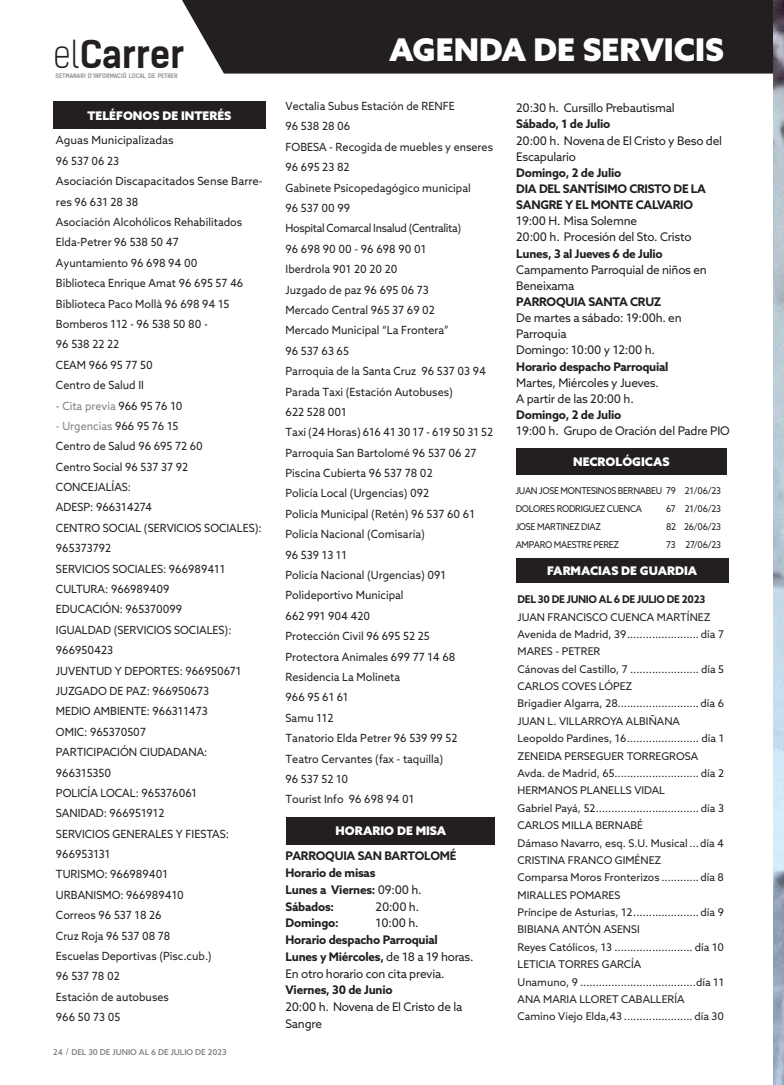
<style>
.page{position:relative;width:784px;height:1085px;background:#fff}
.page>*{position:absolute;margin:0;border:0;box-sizing:border-box;transform-origin:0 0}
.t1{font:700 36.62px "Kelson Sans";color:#231f20}
.t2{font:900 31.25px "Azo Sans";color:#fff}
.t3{font:11.88px/16.1px "Azo Sans";letter-spacing:-.02em;color:#231f20}
.t4{font:700 11.88px/16.8px "Azo Sans";letter-spacing:-.02em;color:#231f20}
.t5{font:900 11.88px "Azo Sans";color:#fff}
.t6{font:11.25px/20.4px "Azo Sans";color:#231f20;scale:.96 1}
.t7{font:11.25px/20.4px "Azo Sans";color:#231f20}
.t8{font:11.25px "Azo Sans";color:#808285;scale:.96 1}
.t9{font:10.62px/17.4px "Azo Sans";color:#231f20}
.t10{font:700 10.62px "Azo Sans";letter-spacing:-.03em;color:#231f20}
.t11{font:9.38px/17.9px "Azo Sans";letter-spacing:-.03em;color:#231f20;scale:.94 1}
.t12{font:500 8.12px "Azo Sans";color:#808285}
.t13{font:700 6px "Kelson Sans";color:#939598}
.s1{font-weight:300}
.s2{color:#231f20}
.s3{color:#808285}
.s4{font-weight:400;color:#636366}
.s5{font-family:"Kelson Sans";font-weight:400;font-size:8.75px}
.s6{font-weight:400}
</style>
<div class="page">
<div style="left:182px;top:0;width:590px;height:74px;background:#231f20"></div>
<div style="left:516px;top:558px;width:212px;height:25px;background:#231f20"></div>
<div style="left:286px;top:816px;width:209px;height:28px;background:#231f20"></div>
<div style="left:53px;top:101px;width:212px;height:28px;background:#231f20"></div>
<div style="left:516px;top:448px;width:210px;height:27px;background:#231f20"></div>
<img style="left:772px;top:0;width:11px;height:1084px">
<h1 class="t1" style="left:53px;top:32px;width:132px"><span class="s1">el</span>Carrer</h1>
<h2 class="t2" style="left:389px;top:29px;width:336px">AGENDA DE SERVICIS</h2>
<p class="t13" style="left:56px;top:72px;width:124px">SETMANARI D’INFORMACIÓ LOCAL DE PETRER</p>
<p class="t5" style="left:87px;top:108px;width:145px">TELÉFONOS DE INTERÉS</p>
<p class="t7" style="left:56px;top:130px;width:208px">Aguas Municipalizadas<br>96 537 06 23<br>Asociación Discapacitados Sense Barre&shy;res 96 631 28 38<br>Asociación Alcohólicos Rehabilitados<br>Elda-Petrer 96 538 50 47<br>Ayuntamiento 96 698 94 00<br>Biblioteca Enrique Amat 96 695 57 46<br>Biblioteca Paco Mollà 96 698 94 15<br>Bomberos 112 - 96 538 50 80 -<br>96 538 22 22<br>CEAM 966 95 77 50<br>Centro de Salud II</p>
<p class="t8" style="left:56px;top:398px;width:133px">- Cita previa <span class="s2">966 95 76 10</span></p>
<p class="t6" style="left:56px;top:415px;width:216px"><span class="s3">- Urgencias</span> 966 95 76 15<br>Centro de Salud 96 695 72 60<br>Centro Social 96 537 37 92<br>CONCEJALÍAS:<br>ADESP: 966314274<br>CENTRO SOCIAL (SERVICIOS SOCIALES):<br>965373792<br>SERVICIOS SOCIALES: 966989411<br>CULTURA: 966989409<br>EDUCACIÓN: 965370099<br>IGUALDAD (SERVICIOS SOCIALES):<br>966950423<br>JUVENTUD Y DEPORTES: 966950671<br>JUZGADO DE PAZ: 966950673<br>MEDIO AMBIENTE: 966311473<br>OMIC: 965370507<br>PARTICIPACIÓN CIUDADANA:<br>966315350<br>POLICÍA LOCAL: 965376061<br>SANIDAD: 966951912<br>SERVICIOS GENERALES Y FIESTAS:<br>966953131<br>TURISMO: 966989401<br>URBANISMO: 966989410<br>Correos 96 537 18 26<br>Cruz Roja 96 537 08 78<br>Escuelas Deportivas (Pisc.cub.)<br>96 537 78 02<br>Estación de autobuses<br>966 50 73 05</p>
<p class="t12" style="left:53px;top:1046px;width:175px"><span class="s4">24</span> <span class="s5">/</span> DEL 30 DE JUNIO AL 6 DE JULIO DE 2023</p>
<p class="t6" style="left:285px;top:96px;width:217px">Vectalia Subus Estación de RENFE<br>96 538 28 06<br>FOBESA - Recogida de muebles y enseres<br>96 695 23 82<br>Gabinete Psicopedagógico municipal<br>96 537 00 99<br>Hospital Comarcal Insalud (Centralita)<br>96 698 90 00 - 96 698 90 01<br>Iberdrola 901 20 20 20<br>Juzgado de paz 96 695 06 73<br>Mercado Central 965 37 69 02<br>Mercado Municipal “La Frontera”<br>96 537 63 65<br>Parroquia de la Santa Cruz 96 537 03 94<br>Parada Taxi (Estación Autobuses)<br>622 528 001<br>Taxi (24 Horas) 616 41 30 17 - 619 50 31 52<br>Parroquia San Bartolomé 96 537 06 27<br>Piscina Cubierta 96 537 78 02<br>Policía Local (Urgencias) 092<br>Policía Municipal (Retén) 96 537 60 61<br>Policía Nacional (Comisaría)<br>96 539 13 11<br>Policía Nacional (Urgencias) 091<br>Polideportivo Municipal<br>662 991 904 420<br>Protección Civil 96 695 52 25<br>Protectora Animales 699 77 14 68<br>Residencia La Molineta<br>966 95 61 61<br>Samu 112<br>Tanatorio Elda Petrer 96 539 99 52<br>Teatro Cervantes (fax - taquilla)<br>96 537 52 10<br>Tourist Info 96 698 94 01</p>
<p class="t5" style="left:335px;top:822px;width:112px">HORARIO DE MISA</p>
<p class="t4" style="left:285px;top:847px;width:172px">PARROQUIA SAN BARTOLOMÉ<br>Horario de misas<br>Lunes a Viernes: <span class="s6">09:00 h.<br></span>Sábados:</p>
<p class="t3" style="left:375px;top:897px;width:45px">20:00 h.</p>
<p class="t4" style="left:285px;top:914px;width:55px">Domingo:</p>
<p class="t3" style="left:375px;top:914px;width:44px">10:00 h.</p>
<p class="t4" style="left:285px;top:931px;width:189px">Horario despacho Parroquial<br>Lunes y Miércoles, <span class="s6">de 18 a 19 horas.<br>En otro horario con cita previa.</span></p>
<p class="t4" style="left:285px;top:981px;width:109px">Viernes, 30 de Junio</p>
<p class="t3" style="left:285px;top:998px;width:178px;line-height:16.8px">20:00 h. Novena de El Cristo de la<br>Sangre</p>
<p class="t3" style="left:516px;top:100px;width:160px">20:30 h. Cursillo Prebautismal</p>
<p class="t4" style="left:516px;top:116px;width:96px">Sábado, 1 de Julio</p>
<p class="t3" style="left:516px;top:132px;width:207px">20:00 h. Novena de El Cristo y Beso del<br>Escapulario</p>
<p class="t4" style="left:516px;top:164px;width:191px;line-height:16.1px">Domingo, 2 de Julio<br>DIA DEL SANTÍSIMO CRISTO DE LA<br>SANGRE Y EL MONTE CALVARIO</p>
<p class="t3" style="left:516px;top:213px;width:177px">19:00 H. Misa Solemne<br>20:00 h. Procesión del Sto. Cristo</p>
<p class="t4" style="left:516px;top:245px;width:148px">Lunes, 3 al Jueves 6 de Julio</p>
<p class="t3" style="left:516px;top:261px;width:192px">Campamento Parroquial de niños en<br>Beneixama</p>
<p class="t4" style="left:516px;top:293px;width:147px">PARROQUIA SANTA CRUZ</p>
<p class="t3" style="left:516px;top:309px;width:167px">De martes a sábado: 19:00h. en<br>Parroquia<br>Domingo: 10:00 y 12:00 h.</p>
<p class="t4" style="left:516px;top:357px;width:154px">Horario despacho Parroquial</p>
<p class="t3" style="left:516px;top:374px;width:144px">Martes, Miércoles y Jueves.<br>A partir de las 20:00 h.</p>
<p class="t4" style="left:516px;top:406px;width:106px">Domingo, 2 de Julio</p>
<p class="t3" style="left:516px;top:422px;width:215px">19:00 h. Grupo de Oración del Padre PIO</p>
<p class="t5" style="left:572px;top:454px;width:98px">NECROLÓGICAS</p>
<p class="t11" style="left:515px;top:481px;width:220px">JUAN JOSE MONTESINOS BERNABEU 79 21/06/23<br>DOLORES RODRIGUEZ CUENCA</p>
<p class="t11" style="left:665px;top:499px;width:60px">67 21/06/23</p>
<p class="t11" style="left:515px;top:517px;width:92px">JOSE MARTINEZ DIAZ</p>
<p class="t11" style="left:665px;top:517px;width:60px">82 26/06/23</p>
<p class="t11" style="left:515px;top:535px;width:111px">AMPARO MAESTRE PEREZ</p>
<p class="t11" style="left:665px;top:535px;width:60px">73 27/06/23</p>
<p class="t5" style="left:547px;top:563px;width:151px">FARMACIAS DE GUARDIA</p>
<p class="t10" style="left:517px;top:592px;width:189px">DEL 30 DE JUNIO AL 6 DE JULIO DE 2023</p>
<p class="t9" style="left:517px;top:608px;width:208px">JUAN FRANCISCO CUENCA MARTÍNEZ Avenida de Madrid, 39 ....................... día 7<br>MARES - PETRER<br>Cánovas del Castillo, 7 ...................... día 5<br>CARLOS COVES LÓPEZ<br>Brigadier Algarra, 28.......................... día 6<br>JUAN L. VILLARROYA ALBIÑANA Leopoldo Pardines, 16 ....................... día 1<br>ZENEIDA PERSEGUER TORREGROSA Avda. de Madrid, 65........................... día 2<br>HERMANOS PLANELLS VIDAL<br>Gabriel Payá, 52 ................................. día 3<br>CARLOS MILLA BERNABÉ<br>Dámaso Navarro, esq. S.U. Musical ...día 4<br>CRISTINA FRANCO GIMÉNEZ<br>Comparsa Moros Fronterizos ............ día 8<br>MIRALLES POMARES<br>Príncipe de Asturias, 12 ..................... día 9<br>BIBIANA ANTÓN ASENSI<br>Reyes Católicos, 13 ......................... día 10<br>LETICIA TORRES GARCÍA<br>Unamuno, 9 .....................................día 11<br>ANA MARIA LLORET CABALLERÍA Camino Viejo Elda,43 ...................... día 30</p>
</div>
